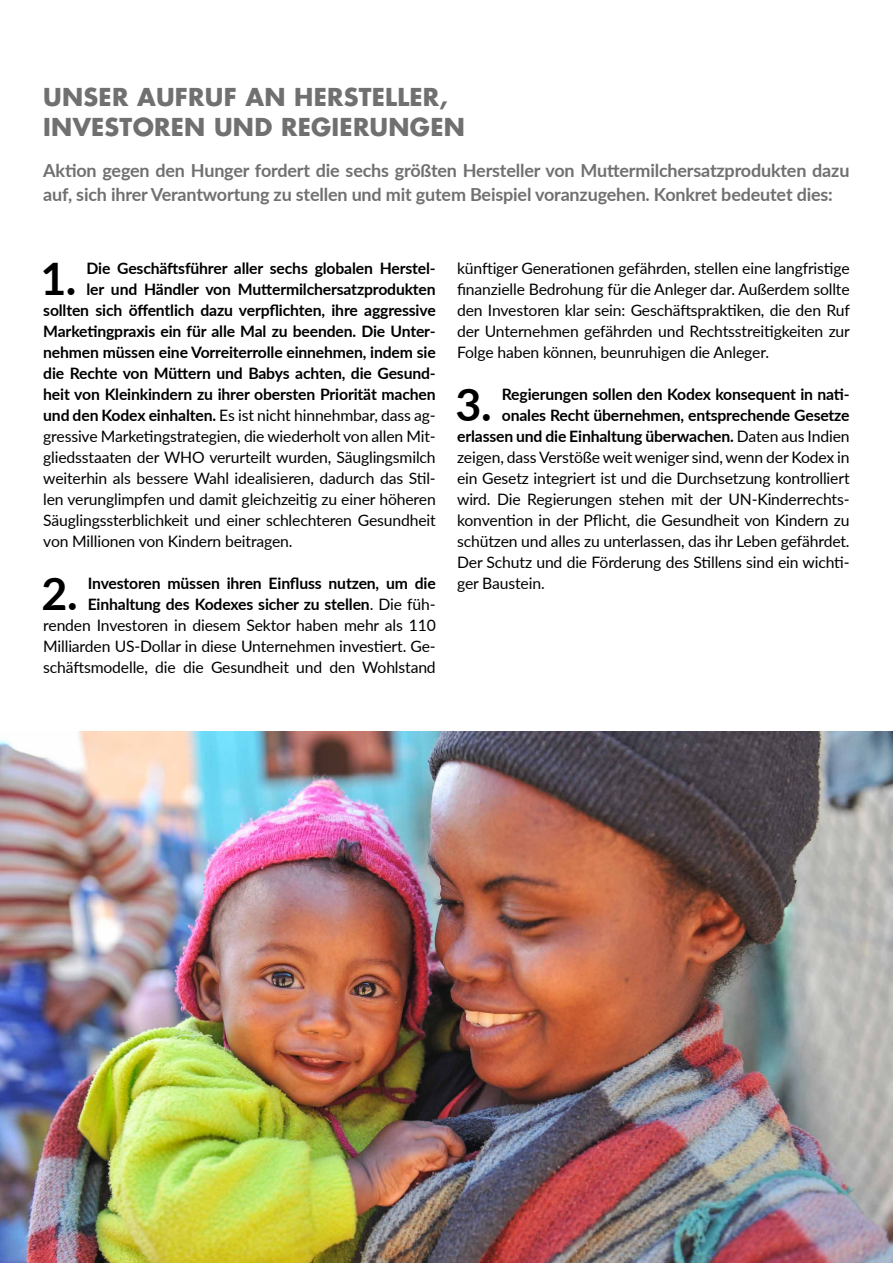
<style>
.page{position:relative;width:893px;height:1263px;background:#fff}
.page>*{position:absolute;margin:0;border:0;box-sizing:border-box;transform-origin:0 0}
.t1{font:700 44.85px "Lato";color:#000}
.t2{font:700 24px/30px "Futura LT";letter-spacing:.01em;color:#707070}
.t3{font:700 18px/24px "Lato";letter-spacing:-.01em;color:#707070}
.t4{font:15.75px/21px "Lato";letter-spacing:-.01em;color:#000;text-align:right}
.t5{font:700 15.75px "Lato";letter-spacing:-.01em;color:#000}
.s1{font-weight:700}
.s2{font-weight:400}
</style>
<div class="page">
<img style="left:0;top:731px;width:893px;height:532px">
<h2 class="t2" style="left:43px;top:82px;width:423px">UNSER AUFRUF AN HERSTELLER,<br>INVESTOREN UND REGIERUNGEN</h2>
<p class="t3" style="left:43px;top:158px;width:808px">Aktion gegen den Hunger fordert die sechs größten Hersteller von Muttermilchersatzprodukten dazu auf, sich ihrer Verantwortung zu stellen und mit gutem Beispiel voranzugehen. Konkret bedeutet dies:</p>
<h1 class="t1" style="left:40px;top:246px;width:38px">1.</h1>
<p class="t5" style="left:86px;top:257px;width:351px">Die Geschäftsführer aller sechs globalen Herstel-</p>
<p class="t5" style="left:86px;top:278px;width:351px">ler und Händler von Muttermilchersatzprodukten</p>
<p class="t5" style="left:43px;top:299px;width:394px">sollten sich öffentlich dazu verpflichten, ihre aggressive</p>
<p class="t5" style="left:43px;top:320px;width:394px">Marketingpraxis ein für alle Mal zu beenden. Die Unter-</p>
<p class="t5" style="left:43px;top:341px;width:394px">nehmen müssen eine Vorreiterrolle einnehmen, indem sie</p>
<p class="t5" style="left:43px;top:362px;width:394px">die Rechte von Müttern und Babys achten, die Gesund-</p>
<p class="t5" style="left:43px;top:383px;width:394px">heit von Kleinkindern zu ihrer obersten Priorität machen</p>
<p class="t4" style="left:43px;top:404px;width:394px"><span class="s1">und den Kodex einhalten.</span> Es ist nicht hinnehmbar, dass ag-</p>
<p class="t4" style="left:43px;top:425px;width:394px">gressive Marketingstrategien, die wiederholt von allen Mit-</p>
<p class="t4" style="left:43px;top:446px;width:394px">gliedsstaaten der WHO verurteilt wurden, Säuglingsmilch</p>
<p class="t4" style="left:43px;top:467px;width:394px">weiterhin als bessere Wahl idealisieren, dadurch das Stil-</p>
<p class="t4" style="left:43px;top:488px;width:394px">len verunglimpfen und damit gleichzeitig zu einer höheren</p>
<p class="t4" style="left:43px;top:509px;width:394px">Säuglingssterblichkeit und einer schlechteren Gesundheit</p>
<p class="t4" style="left:43px;top:530px;width:251px">von Millionen von Kindern beitragen.</p>
<h1 class="t1" style="left:42px;top:561px;width:38px">2.</h1>
<p class="t4" style="left:43px;top:572px;width:394px"><span class="s1">Investoren müssen ihren Einfluss nutzen, um die Einhaltung des Kodexes sicher zu stellen</span>. Die füh&shy;renden Investoren in diesem Sektor haben mehr als 110<br>Milliarden US-Dollar in diese Unternehmen investiert. Ge&shy;schäftsmodelle, die die Gesundheit und den Wohlstand</p>
<p class="t4" style="left:457px;top:257px;width:394px;text-align:justify">künftiger Generationen gefährden, stellen eine langfristige finanzielle Bedrohung für die Anleger dar. Außerdem sollte den Investoren klar sein: Geschäftspraktiken, die den Ruf der Unternehmen gefährden und Rechtsstreitigkeiten zur Folge haben können, beunruhigen die Anleger.</p>
<h1 class="t1" style="left:456px;top:372px;width:38px">3.</h1>
<p class="t5" style="left:502px;top:383px;width:349px">Regierungen sollen den Kodex konsequent in nati-</p>
<p class="t5" style="left:502px;top:404px;width:349px">onales Recht übernehmen, entsprechende Gesetze</p>
<p class="t5" style="left:457px;top:425px;width:394px">erlassen und die Einhaltung überwachen. <span class="s2">Daten aus Indien</span></p>
<p class="t4" style="left:457px;top:446px;width:394px">zeigen, dass Verstöße weit weniger sind, wenn der Kodex in</p>
<p class="t4" style="left:457px;top:467px;width:394px">ein Gesetz integriert ist und die Durchsetzung kontrolliert</p>
<p class="t4" style="left:457px;top:488px;width:394px">wird. Die Regierungen stehen mit der UN-Kinderrechts-</p>
<p class="t4" style="left:457px;top:509px;width:394px">konvention in der Pflicht, die Gesundheit von Kindern zu</p>
<p class="t4" style="left:457px;top:530px;width:394px">schützen und alles zu unterlassen, das ihr Leben gefährdet.</p>
<p class="t4" style="left:457px;top:551px;width:394px">Der Schutz und die Förderung des Stillens sind ein wichti-</p>
<p class="t4" style="left:457px;top:572px;width:89px">ger Baustein.</p>
</div>
